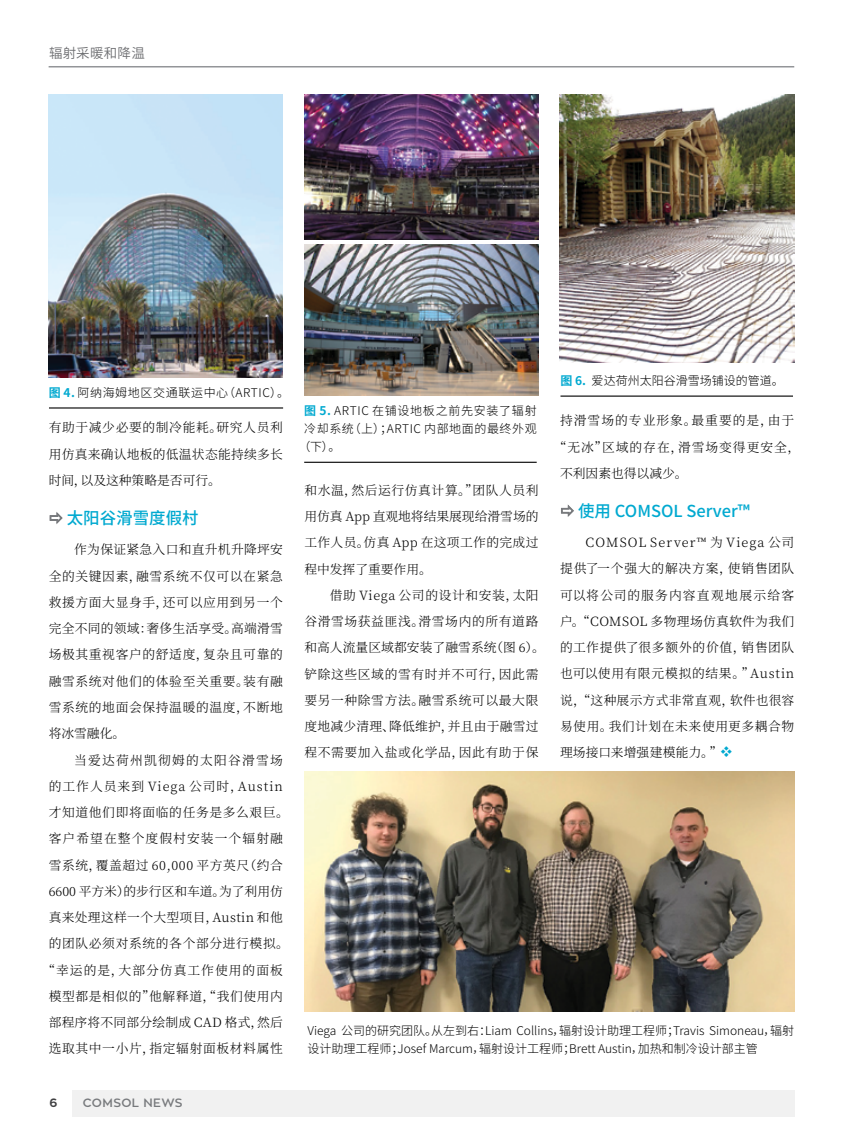
<style>
.page{position:relative;width:851px;height:1134px;background:#fff}
.page>*{position:absolute;margin:0;border:0;box-sizing:border-box;transform-origin:0 0}
.t1{font:500 16.5px "Source Han Sans CN";color:#00a9d0}
.t2{font:13.5px "Source Han Sans CN";letter-spacing:.02em;color:#6d6e71}
.t3{font:300 12.75px/26.2px "Source Han Serif SC";letter-spacing:.05em;color:#000;text-align:justify}
.t4{font:300 12.75px "Source Han Serif SC";letter-spacing:.08em;color:#000}
.t5{font:300 12.75px "Source Han Serif SC";color:#000}
.t6{font:300 12.75px "Source Han Serif SC";letter-spacing:.025em;color:#000}
.t7{font:300 12.75px "Source Han Serif SC";letter-spacing:.015em;color:#000}
.t8{font:300 12.75px "Source Han Serif SC";letter-spacing:.075em;color:#000}
.t9{font:300 12.75px "Source Han Serif SC";letter-spacing:.085em;color:#000}
.t10{font:300 12.75px "Source Han Serif SC";letter-spacing:.095em;color:#000}
.t11{font:300 12px/18px "Source Han Sans CN";color:#000}
.t12{font:300 12px "Source Han Sans CN";letter-spacing:.05em;color:#000}
.t13{font:300 12px "Source Han Sans CN";letter-spacing:.06em;color:#000}
.t14{font:600 12px "Zona Pro";letter-spacing:.035em;color:#787a7d}
.t15{font:700 12px "Zona Pro";color:#404042}
.s1{font-weight:700;color:#00a9d0}
.s2{color:#00a9d0}
</style>
<div class="page">
<div style="left:72px;top:1090px;width:722px;height:27px;background:#ebebec"></div>
<hr style="left:49px;top:66px;width:745px;height:2px;background:#939598">
<img style="left:304px;top:95px;width:234px;height:144px">
<img style="left:304px;top:245px;width:234px;height:151px">
<hr style="left:304px;top:462px;width:232px;height:1px;background:#000">
<img style="left:304px;top:772px;width:490px;height:239px">
<img style="left:49px;top:94px;width:234px;height:284px">
<hr style="left:49px;top:407px;width:234px;height:2px;background:#000">
<img style="left:559px;top:95px;width:235px;height:268px">
<hr style="left:560px;top:396px;width:233px;height:1px;background:#000">
<svg style="left:49px;top:512px;width:14px;height:12px"></svg>
<svg style="left:561px;top:504px;width:13px;height:13px"></svg>
<p class="t2" style="left:49px;top:46px;width:97px">辐射采暖和降温</p>
<p class="t12" style="left:49px;top:386px;width:242px"><span class="s1">图 4.</span> 阿纳海姆地区交通联运中心（ARTIC）。</p>
<p class="t3" style="left:49px;top:415px;width:236px">有助于减少必要的制冷能耗。研究人员利用仿真来确认地板的低温状态能持续多长时间，以及这种策略是否可行。</p>
<p class="t1" style="left:67px;top:509px;width:133px">太阳谷滑雪度假村</p>
<p class="t3" style="left:49px;top:537px;width:236px;text-indent:26px">作为保证紧急入口和直升机升降坪安全的关键因素，融雪系统不仅可以在紧急救援方面大显身手，还可以应用到另一个完全不同的领域：奢侈生活享受。高端滑雪场极其重视客户的舒适度，复杂且可靠的融雪系统对他们的体验至关重要。装有融雪系统的地面会保持温暖的温度，不断地将冰雪融化。</p>
<p class="t10" style="left:74px;top:753px;width:210px">当爱达荷州凯彻姆的太阳谷滑雪场</p>
<p class="t4" style="left:49px;top:779px;width:236px">的工作人员来到 Viega 公司时，Austin</p>
<p class="t3" style="left:49px;top:799px;width:242px">才知道他们即将面临的任务是多么艰巨。</p>
<p class="t9" style="left:49px;top:831px;width:236px">客户希望在整个度假村安装一个辐射融</p>
<p class="t3" style="left:49px;top:852px;width:236px">雪系统，覆盖超过 60,000 平方英尺（约合</p>
<p class="t5" style="left:49px;top:884px;width:236px">6600 平方米）的步行区和车道。为了利用仿</p>
<p class="t6" style="left:49px;top:910px;width:235px">真来处理这样一个大型项目，Austin 和他</p>
<p class="t3" style="left:49px;top:931px;width:242px">的团队必须对系统的各个部分进行模拟。</p>
<p class="t4" style="left:43px;top:963px;width:242px">“幸运的是，大部分仿真工作使用的面板</p>
<p class="t3" style="left:49px;top:983px;width:236px">模型都是相似的”他解释道，“我们使用内</p>
<p class="t7" style="left:49px;top:1015px;width:236px">部程序将不同部分绘制成 CAD 格式，然后</p>
<p class="t3" style="left:49px;top:1036px;width:235px">选取其中一小片，指定辐射面板材料属性</p>
<p class="t15" style="left:49px;top:1095px;width:9px">6</p>
<p class="t14" style="left:83px;top:1095px;width:101px">COMSOL NEWS</p>
<p class="t13" style="left:304px;top:404px;width:234px"><span class="s1">图 5.</span> ARTIC 在铺设地板之前先安装了辐射</p>
<p class="t12" style="left:304px;top:422px;width:234px">冷却系统（上）；ARTIC 内部地面的最终外观</p>
<p class="t11" style="left:298px;top:438px;width:43px">（下）。</p>
<p class="t3" style="left:304px;top:477px;width:236px">和水温，然后运行仿真计算。”团队人员利用仿真 App 直观地将结果展现给滑雪场的工作人员。仿真 App 在这项工作的完成过程中发挥了重要作用。</p>
<p class="t3" style="left:304px;top:582px;width:242px;text-align:left;text-indent:26px">借助 Viega 公司的设计和安装，太阳谷滑雪场获益匪浅。滑雪场内的所有道路和高人流量区域都安装了融雪系统（图 6）。铲除这些区域的雪有时并不可行，因此需要另一种除雪方法。融雪系统可以最大限度地减少清理、降低维护，并且由于融雪过程不需要加入盐或化学品，因此有助于保</p>
<p class="t11" style="left:560px;top:372px;width:225px"><span class="s1">图 6.</span> 爱达荷州太阳谷滑雪场铺设的管道。</p>
<p class="t4" style="left:560px;top:413px;width:236px">持滑雪场的专业形象。最重要的是，由于</p>
<p class="t8" style="left:554px;top:440px;width:248px">“无冰”区域的存在，滑雪场变得更安全，</p>
<p class="t5" style="left:560px;top:466px;width:129px">不利因素也得以减少。</p>
<p class="t1" style="left:578px;top:501px;width:173px">使用 COMSOL Server™</p>
<p class="t3" style="left:560px;top:530px;width:236px;text-indent:26px">COMSOL Server™ 为 Viega 公司提供了一个强大的解决方案，使销售团队可以将公司的服务内容直观地展示给客户。“COMSOL 多物理场仿真软件为我们的工作提供了很多额外的价值，销售团队也可以使用有限元模拟的结果。”Austin说，“这种展示方式非常直观，软件也很容易使用。我们计划在未来使用更多耦合物理场接口来增强建模能力。”<span class="s2">❖</span></p>
<p class="t11" style="left:307px;top:1022px;width:488px">Viega 公司的研究团队。从左到右：Liam Collins，辐射设计助理工程师；Travis Simoneau，辐射设计助理工程师；Josef Marcum，辐射设计工程师；Brett Austin，加热和制冷设计部主管</p>
</div>
